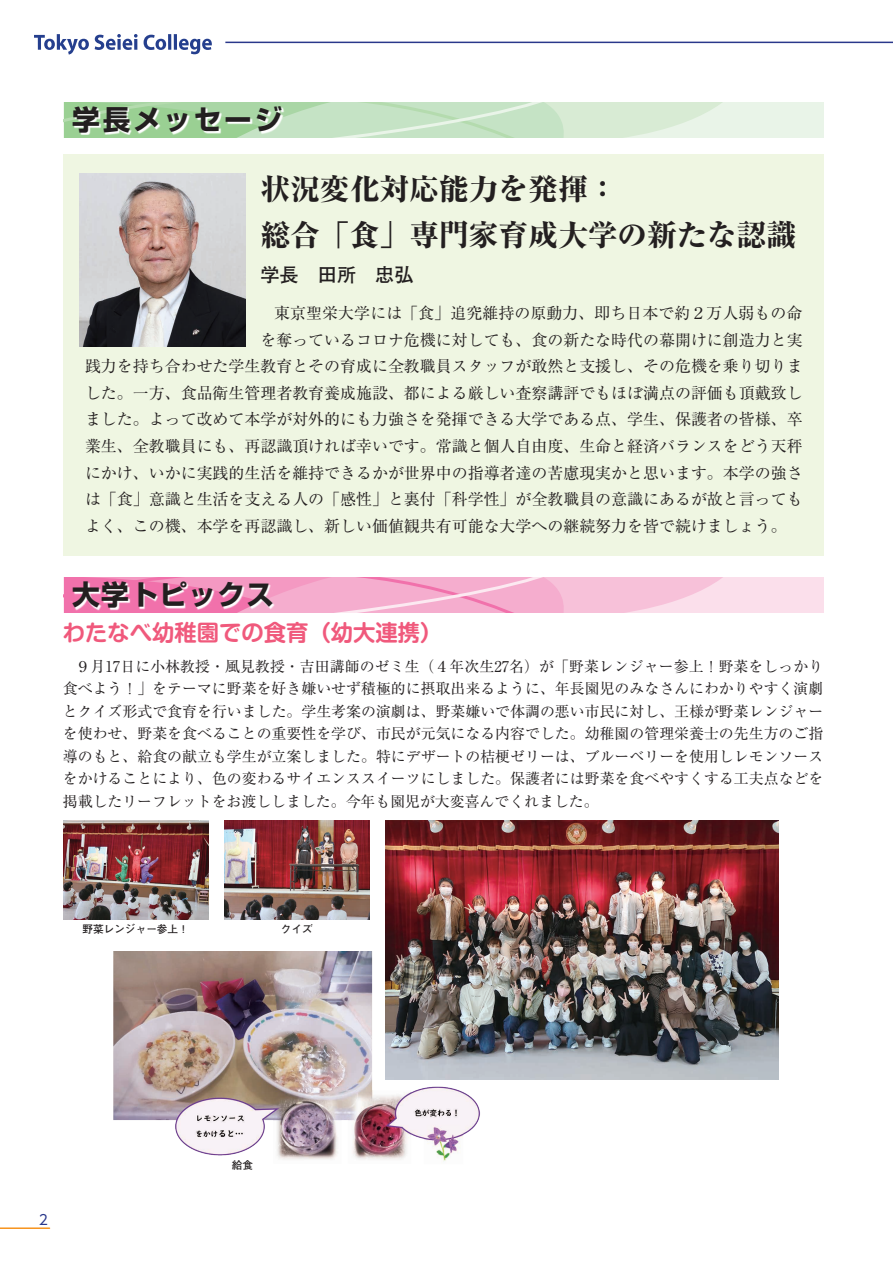
<style>
.page{position:relative;width:893px;height:1263px;background:#fff}
.page>*{position:absolute;margin:0;border:0;box-sizing:border-box;transform-origin:0 0}
.t1{font:800 29.7px/45.8px "Ryumin Pr 6 N";color:#231f20}
.t2{font:700 27.6px "Shin Go Pr 6 N";letter-spacing:.1em;color:#231f20}
.t3{font:700 27.6px "Shin Go Pr 6 N";letter-spacing:.05em;color:#231f20}
.t4{font:700 22.35px "Shin M Go Pr 6 N De";color:#f0597c}
.t5{font:700 19.2px "Futo Go B101 Pr 6 N";color:#231f20}
.t6{font:15.9px "Ryumin Pr 6 N";color:#231f20}
.t7{font:14.85px/22.5px "Ryumin Pr 6 N";color:#231f20;text-align:justify}
.t8{font:13.8px "UD Shin Go Pro";color:#2a388b}
.t9{font:700 10.65px "Futo Go B101 Pr 6 N";color:#231f20}
</style>
<div class="page">
<svg style="left:34px;top:34px;width:55px;height:21px"></svg>
<svg style="left:95px;top:34px;width:43px;height:16px"></svg>
<svg style="left:144px;top:35px;width:22px;height:15px"></svg>
<hr style="left:168px;top:34px;width:3px;height:16px;background:#253f8e">
<hr style="left:174px;top:34px;width:3px;height:16px;background:#253f8e">
<svg style="left:179px;top:39px;width:33px;height:15px"></svg>
<hr style="left:225px;top:42px;width:668px;height:1px;background:#2a388b">
<hr style="left:0;top:1227px;width:50px;height:2px;background:#f7931d">
<div style="left:64px;top:154px;width:760px;height:401px;background:#eff6e2"></div>
<svg style="left:64px;top:102px;width:760px;height:35px;background:#cee7cc"></svg>
<svg style="left:74px;top:107px;width:210px;height:28px"></svg>
<img style="left:79px;top:174px;width:166px;height:173px">
<svg style="left:64px;top:577px;width:760px;height:35px;background:#f6b9d5"></svg>
<svg style="left:73px;top:582px;width:202px;height:29px"></svg>
<img style="left:113px;top:951px;width:375px;height:211px">
<img style="left:385px;top:821px;width:393px;height:258px">
<img style="left:63px;top:821px;width:145px;height:99px">
<img style="left:224px;top:821px;width:145px;height:99px">
<h2 class="t2" style="left:72px;top:98px;width:212px">学長メッセージ</h2>
<h1 class="t1" style="left:260px;top:165px;width:537px">状況変化対応能力を発揮：<br>総合「食」専門家育成大学の新たな認識</h1>
<p class="t5" style="left:260px;top:259px;width:155px">学長　田所　忠弘</p>
<p class="t6" style="left:274px;top:301px;width:530px">東京聖栄大学には「食」追究維持の原動力、即ち日本で約２万人弱もの命</p>
<p class="t6" style="left:260px;top:327px;width:544px">を奪っているコロナ危機に対しても、食の新たな時代の幕開けに創造力と実</p>
<p class="t6" style="left:85px;top:354px;width:719px">践力を持ち合わせた学生教育とその育成に全教職員スタッフが敢然と支援し、その危機を乗り切りま</p>
<p class="t6" style="left:85px;top:380px;width:719px">した。一方、食品衛生管理者教育養成施設、都による厳しい査察講評でもほぼ満点の評価も頂戴致し</p>
<p class="t6" style="left:85px;top:407px;width:719px">ました。よって改めて本学が対外的にも力強さを発揮できる大学である点、学生、保護者の皆様、卒</p>
<p class="t6" style="left:85px;top:434px;width:719px">業生、全教職員にも、再認識頂ければ幸いです。常識と個人自由度、生命と経済バランスをどう天秤</p>
<p class="t6" style="left:85px;top:460px;width:719px">にかけ、いかに実践的生活を維持できるかが世界中の指導者達の苦慮現実かと思います。本学の強さ</p>
<p class="t6" style="left:85px;top:487px;width:719px">は「食」意識と生活を支える人の「感性」と裏付「科学性」が全教職員の意識にあるが故と言っても</p>
<p class="t6" style="left:85px;top:513px;width:703px">よく、この機、本学を再認識し、新しい価値観共有可能な大学への継続努力を皆で続けましょう。</p>
<h2 class="t3" style="left:72px;top:573px;width:203px">大学トピックス</h2>
<h3 class="t4" style="left:63px;top:614px;width:381px">わたなべ幼稚園での食育（幼大連携）</h3>
<p class="t7" style="left:63px;top:654px;width:762px;text-indent:13px">９月17日に小林教授・風見教授・吉田講師のゼミ生（４年次生27名）が「野菜レンジャー参上！野菜をしっかり食べよう！」をテーマに野菜を好き嫌いせず積極的に摂取出来るように、年長園児のみなさんにわかりやすく演劇とクイズ形式で食育を行いました。学生考案の演劇は、野菜嫌いで体調の悪い市民に対し、王様が野菜レンジャーを使わせ、野菜を食べることの重要性を学び、市民が元気になる内容でした。幼稚園の管理栄養士の先生方のご指導のもと、給食の献立も学生が立案しました。特にデザートの桔梗ゼリーは、ブルーベリーを使用しレモンソースをかけることにより、色の変わるサイエンススイーツにしました。保護者には野菜を食べやすくする工夫点などを掲載したリーフレットをお渡ししました。今年も園児が大変喜んでくれました。</p>
<p class="t9" style="left:83px;top:921px;width:108px">野菜レンジャー参上！</p>
<p class="t9" style="left:281px;top:921px;width:33px">クイズ</p>
<p class="t8" style="left:39px;top:1208px;width:11px">2</p>
<p class="t9" style="left:232px;top:1157px;width:23px">給食</p>
</div>
